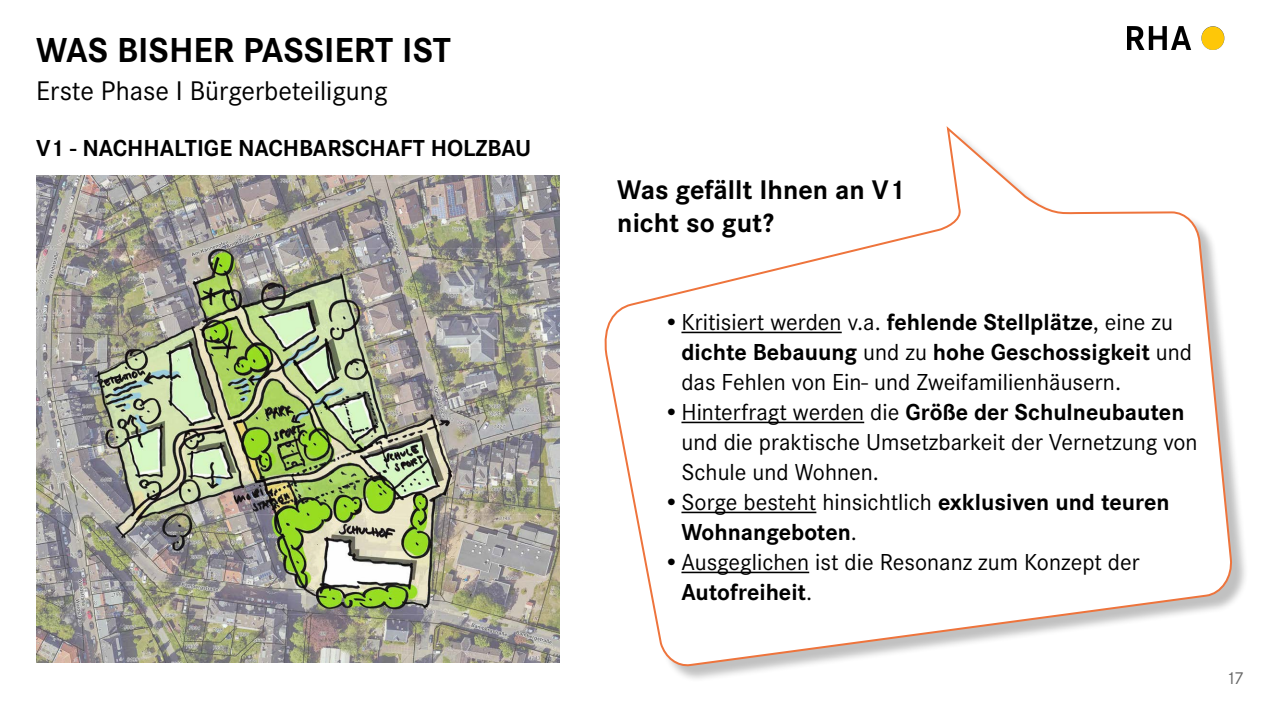
<style>
.page{position:relative;width:1280px;height:720px;background:#fff}
.page>*{position:absolute;margin:0;border:0;box-sizing:border-box;transform-origin:0 0}
.Überschrift_1{font:700 36px "Corporate S";color:#000}
.t1{font:700 28px "Corporate S";color:#000}
.Überschrift_1-2{font:28px "Corporate S";color:#000}
.t2{font:24px/30px "Corporate S";color:#000}
.t3{font:700 24px/30px "Corporate S";color:#000}
.t4{font:18px "Corporate S";color:#666}
.s1{font-weight:700}
.s2{font-weight:400}
</style>
<div class="page">
<img style="left:36px;top:175px;width:524px;height:487px">
<div style="left:607px;top:129px;width:642px;height:554px;background:#000;opacity:.25"></div>
<svg style="left:604px;top:126px;width:631px;height:543px"></svg>
<hr style="left:681px;top:332px;width:161px;height:1px;background:#000">
<hr style="left:681px;top:422px;width:183px;height:1px;background:#000">
<hr style="left:681px;top:512px;width:135px;height:1px;background:#000">
<hr style="left:681px;top:572px;width:128px;height:1px;background:#000">
<img style="left:1127px;top:27px;width:98px;height:23px">
<p class="Überschrift_1" style="left:36px;top:29px;width:416px">WAS BISHER PASSIERT IST</p>
<p class="Überschrift_1-2" style="left:36px;top:74px;width:353px">Erste Phase I Bürgerbeteiligung</p>
<p class="t3" style="left:36px;top:134px;width:497px">V1 - NACHHALTIGE NACHBARSCHAFT HOLZBAU</p>
<p class="t1" style="left:617px;top:173px;width:289px">Was gefällt Ihnen an V1</p>
<p class="t1" style="left:617px;top:207px;width:158px">nicht so gut?</p>
<p class="t2" style="left:681px;top:307px;width:512px;text-indent:-18px">•Kritisiert werden v.a. <span class="s1">fehlende Stellplätze</span>, eine zu <span class="s1">dichte Bebauung</span> und zu <span class="s1">hohe Geschossigkeit</span> und das Fehlen von Ein- und Zweifamilienhäusern.</p>
<p class="t2" style="left:681px;top:397px;width:518px;text-indent:-18px">•Hinterfragt werden die <span class="s1">Größe der Schulneubauten </span>und die praktische Umsetzbarkeit der Vernetzung von<br>Schule und Wohnen.</p>
<p class="t3" style="left:681px;top:488px;width:490px;text-indent:-18px"><span class="s2">•Sorge besteht hinsichtlich</span> exklusiven und teuren<br>Wohnangeboten<span class="s2">.</span></p>
<p class="t2" style="left:681px;top:547px;width:460px;text-indent:-18px">•Ausgeglichen ist die Resonanz zum Konzept der<br><span class="s1">Autofreiheit</span>.</p>
<p class="t4" style="left:1226px;top:668px;width:19px">17</p>
</div>
